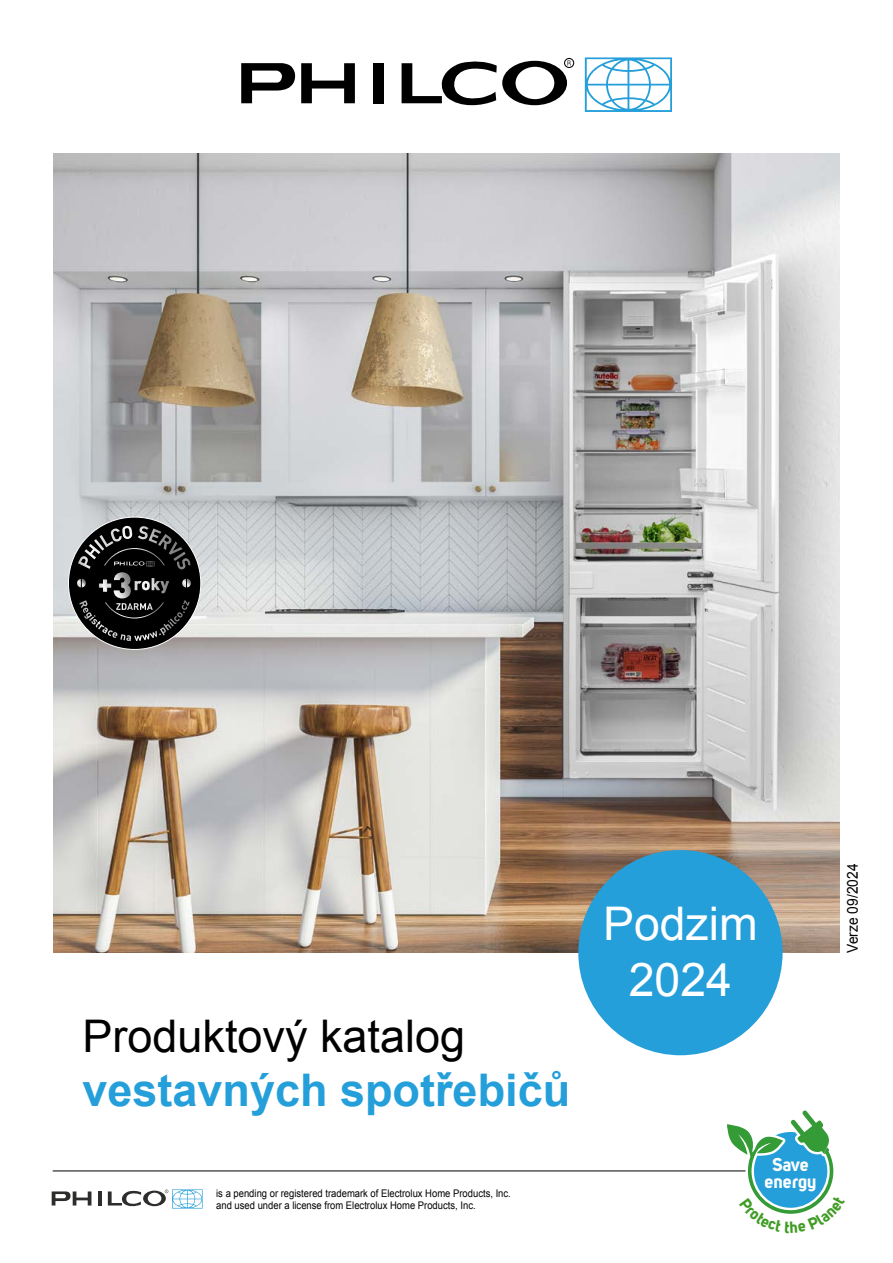
<style>
.page{position:relative;width:893px;height:1263px;background:#fff}
.page>*{position:absolute;margin:0;border:0;box-sizing:border-box;transform-origin:0 0}
.t1{font:46.35px/55.7px "Arial";color:#fff;text-align:center}
.t2{font:700 45px "Arial";color:#249fda}
.t3{font:45px "Arial";color:#000}
.t4{font:18.3px/17.2px "Uni Sans PRO Bold";color:#fff;text-align:center}
.t5{font:15px "Arial";color:#000;scale:.92 1}
.t6{font:10.5px/12px "Arial";color:#000;scale:.9 1}
</style>
<div class="page">
<img style="left:53px;top:154px;width:787px;height:799px">
<div style="left:578px;top:850px;width:205px;height:205px;background:#249fda;border-radius:50%"></div>
<hr style="left:98px;top:1191px;width:4px;height:14px;background:#2d2d2c">
<svg style="left:52px;top:1191px;width:39px;height:14px"></svg>
<svg style="left:108px;top:1189px;width:95px;height:19px"></svg>
<div style="left:68px;top:517px;width:133px;height:132px;background:#000;border-radius:50%"></div>
<svg style="left:77px;top:526px;width:114px;height:115px"></svg>
<hr style="left:53px;top:1171px;width:723px;height:1px;background:#000">
<div style="left:373px;top:63px;width:11px;height:40px;background:#000"></div>
<svg style="left:241px;top:63px;width:114px;height:40px"></svg>
<svg style="left:585px;top:57px;width:87px;height:55px"></svg>
<svg style="left:402px;top:58px;width:172px;height:48px"></svg>
<svg style="left:724px;top:1110px;width:110px;height:104px"></svg>
<h2 class="t3" style="left:82px;top:1007px;width:384px">Produktový katalog</h2>
<h2 class="t2" style="left:82px;top:1061px;width:489px">vestavných spotřebičů</h2>
<p class="t6" style="left:216px;top:1187px;width:329px">is a pending or registered trademark of Electrolux Home Products, Inc. and used under a license from Electrolux Home Products, Inc.</p>
<h1 class="t1" style="left:603px;top:896px;width:156px">Podzim<br>2024</h1>
<h3 class="t5" style="left:843px;top:953px;width:98px;rotate:-90deg">Verze 09/2024</h3>
<h3 class="t4" style="left:765px;top:1155px;width:54px">Save energy</h3>
</div>
